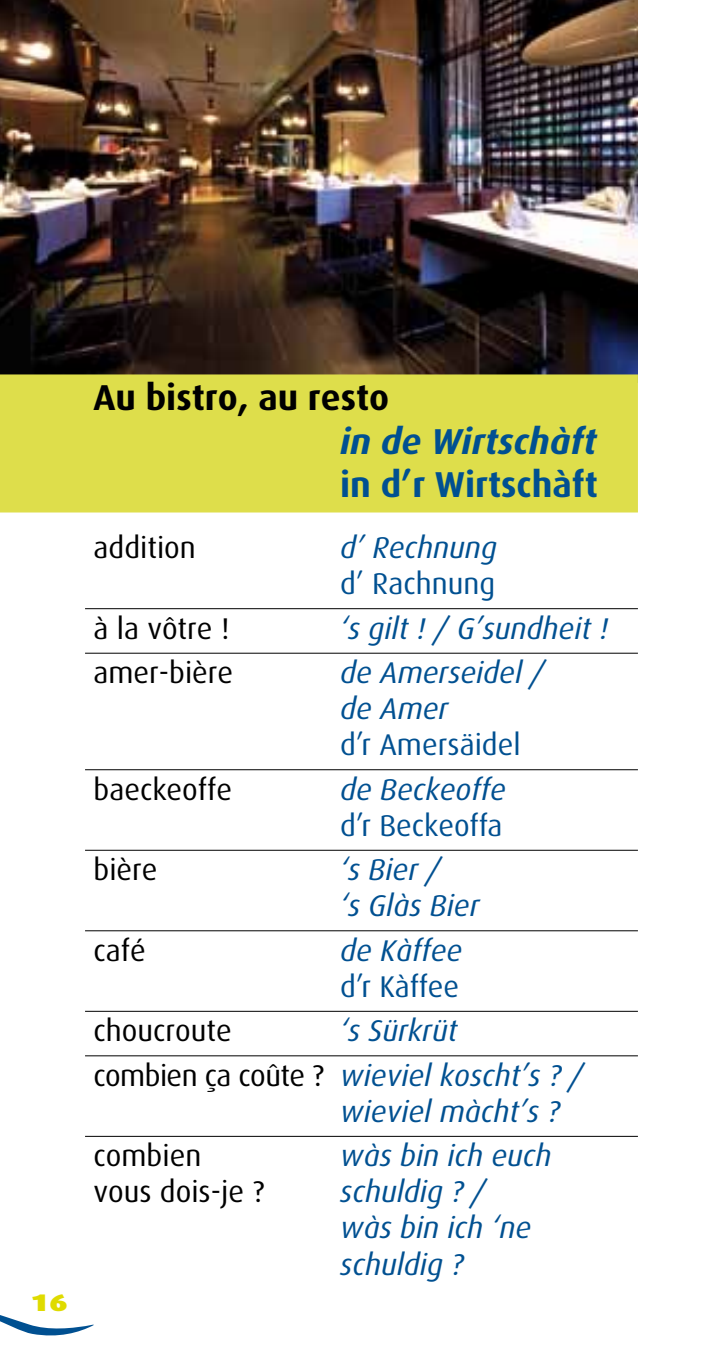
<style>
.page{position:relative;width:723px;height:1361px;background:#fff}
.page>*{position:absolute;margin:0;border:0;box-sizing:border-box;transform-origin:0 0}
.t1{font:700 36px "Dax";color:#000}
.t2{font:700 36px "Dax";color:#005091}
.t3{font:italic 700 36px "Dax";color:#005091}
.t4{font:italic 30px/36px "Dax";color:#005091}
.t5{font:30px "Dax";color:#000}
.t6{font:30px "Dax";color:#005091}
.t7{font:900 24px "Dax";color:#dfdb00;scale:1.3 1}
.s1{font-style:normal;color:#000}
</style>
<div class="page">
<svg style="left:0;top:1315px;width:94px;height:21px"></svg>
<img style="left:0;top:0;width:638px;height:374px">
<div style="left:0;top:374px;width:638px;height:138px;background:#dede4b"></div>
<hr style="left:85px;top:608px;width:553px;height:1px;background:#000">
<hr style="left:85px;top:653px;width:553px;height:1px;background:#000">
<hr style="left:85px;top:769px;width:553px;height:1px;background:#000">
<hr style="left:85px;top:850px;width:553px;height:1px;background:#000">
<hr style="left:85px;top:930px;width:553px;height:1px;background:#000">
<hr style="left:85px;top:1011px;width:553px;height:1px;background:#000">
<hr style="left:85px;top:1055px;width:553px;height:1px;background:#000">
<hr style="left:85px;top:1136px;width:553px;height:1px;background:#000">
<p class="t7" style="left:31px;top:1289px;width:30px">16</p>
<p class="t1" style="left:94px;top:378px;width:297px">Au bistro, au resto</p>
<p class="t3" style="left:340px;top:421px;width:258px">in de Wirtschàft</p>
<p class="t2" style="left:340px;top:464px;width:259px">in d’r Wirtschàft</p>
<p class="t5" style="left:94px;top:531px;width:104px">addition</p>
<p class="t4" style="left:340px;top:530px;width:158px">d’ Rechnung</p>
<p class="t6" style="left:340px;top:567px;width:157px">d’ Rachnung</p>
<p class="t5" style="left:94px;top:612px;width:137px">à la vôtre !</p>
<p class="t4" style="left:340px;top:611px;width:270px">‘s gilt ! / G’sundheit !</p>
<p class="t5" style="left:94px;top:656px;width:141px">amer-bière</p>
<p class="t4" style="left:340px;top:655px;width:207px">de Amerseidel / de Amer</p>
<p class="t6" style="left:340px;top:728px;width:182px">d’r Amersäidel</p>
<p class="t5" style="left:94px;top:773px;width:140px">baeckeoffe</p>
<p class="t4" style="left:340px;top:772px;width:167px">de Beckeoffe</p>
<p class="t6" style="left:340px;top:809px;width:164px">d’r Beckeoffa</p>
<p class="t5" style="left:94px;top:853px;width:66px">bière</p>
<p class="t4" style="left:340px;top:852px;width:141px">‘s Bier /<br>‘s Glàs Bier</p>
<p class="t5" style="left:94px;top:934px;width:54px">café</p>
<p class="t4" style="left:340px;top:933px;width:124px">de Kàffee</p>
<p class="t6" style="left:340px;top:970px;width:121px">d’r Kàffee</p>
<p class="t5" style="left:94px;top:1014px;width:140px">choucroute</p>
<p class="t4" style="left:94px;top:1009px;width:492px;line-height:44.4px;text-indent:247px">‘s Sürkrüt<br><span class="s1">combien ça coûte ?</span> wieviel koscht’s ? /</p>
<p class="t4" style="left:340px;top:1094px;width:221px">wieviel màcht’s ?</p>
<p class="t5" style="left:94px;top:1139px;width:109px">combien</p>
<p class="t4" style="left:340px;top:1138px;width:213px">wàs bin ich euch</p>
<p class="t5" style="left:94px;top:1175px;width:172px">vous dois-je ?</p>
<p class="t4" style="left:340px;top:1174px;width:192px">schuldig ? / wàs bin ich ‘ne schuldig ?</p>
</div>
